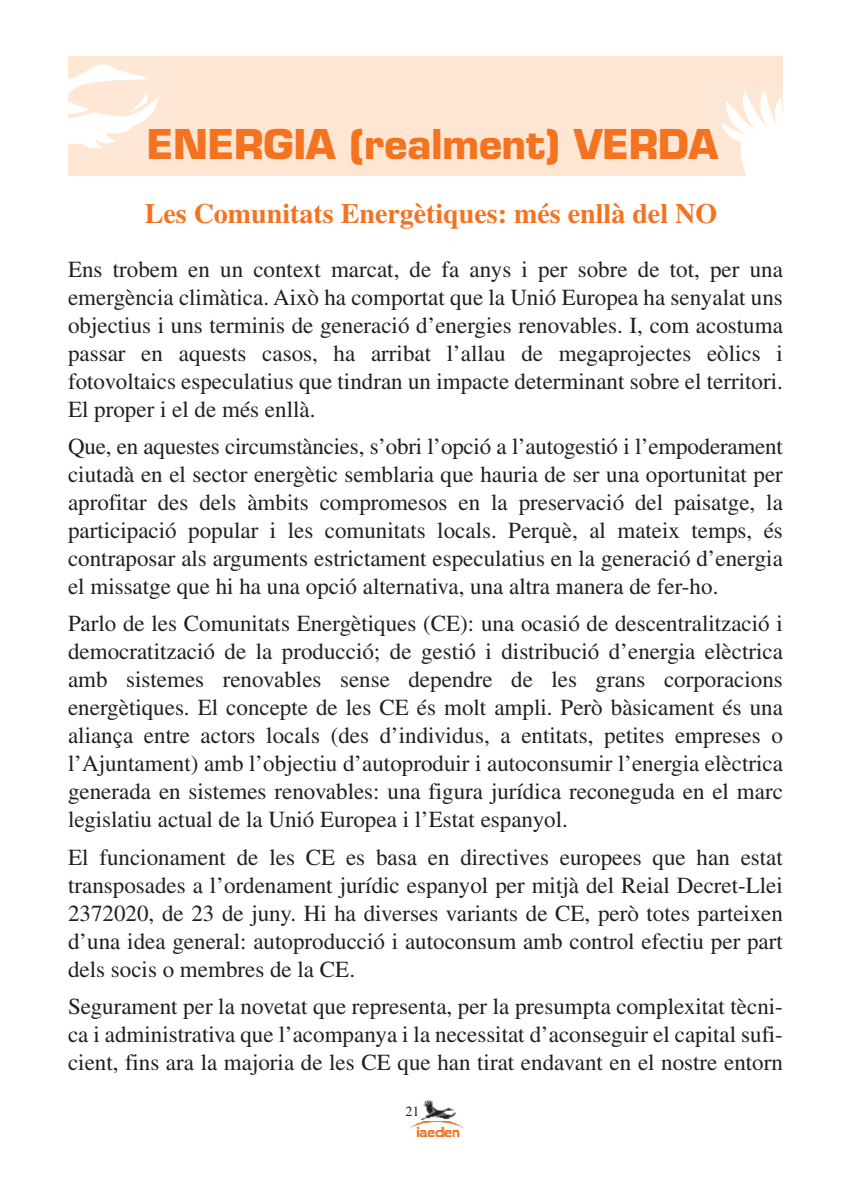
<style>
.page{position:relative;width:851px;height:1191px;background:#fff}
.page>*{position:absolute;margin:0;border:0;box-sizing:border-box;transform-origin:0 0}
.t1{font:700 40px "Eurostile LT Std";letter-spacing:-.01em;color:#f47321}
.t2{font:700 28px "Times LT Std";color:#f47321}
.t3{font:23px/28px "Times LT Std";color:#231f20;text-align:justify}
.t4{font:14px "Times LT Std";color:#231f20}
</style>
<div class="page">
<div style="left:68px;top:57px;width:714px;height:119px;background:#fee6d3"></div>
<img style="left:68px;top:64px;width:91px;height:85px">
<img style="left:721px;top:90px;width:61px;height:86px">
<img style="left:410px;top:1121px;width:53px;height:16px">
<svg style="left:420px;top:1100px;width:37px;height:20px"></svg>
<h1 class="t1" style="left:146px;top:129px;width:573px">ENERGIA (realment) VERDA</h1>
<p class="t2" style="left:145px;top:204px;width:574px">Les Comunitats Energètiques: més enllà del NO</p>
<p class="t3" style="left:68px;top:257px;width:716px">Ens trobem en un context marcat, de fa anys i per sobre de tot, per una emergència climàtica. Això ha comportat que la Unió Europea ha senyalat uns objectius i uns terminis de generació d’energies renovables. I, com acostuma passar en aquests casos, ha arribat l’allau de megaprojectes eòlics i fotovoltaics especulatius que tindran un impacte determinant sobre el territori.<br>El proper i el de més enllà.</p>
<p class="t3" style="left:68px;top:434px;width:716px">Que, en aquestes circumstàncies, s’obri l’opció a l’autogestió i l’empoderament ciutadà en el sector energètic semblaria que hauria de ser una oportunitat per aprofitar des dels àmbits compromesos en la preservació del paisatge, la participació popular i les comunitats locals. Perquè, al mateix temps, és contraposar als arguments estrictament especulatius en la generació d’energia el missatge que hi ha una opció alternativa, una altra manera de fer-ho.</p>
<p class="t3" style="left:68px;top:612px;width:716px">Parlo de les Comunitats Energètiques (CE): una ocasió de descentralització i democratització de la producció; de gestió i distribució d’energia elèctrica amb sistemes renovables sense dependre de les grans corporacions energètiques. El concepte de les CE és molt ampli. Però bàsicament és una aliança entre actors locals (des d’individus, a entitats, petites empreses o l’Ajuntament) amb l’objectiu d’autoproduir i autoconsumir l’energia elèctrica generada en sistemes renovables: una figura jurídica reconeguda en el marc legislatiu actual de la Unió Europea i l’Estat espanyol.</p>
<p class="t3" style="left:68px;top:845px;width:716px">El funcionament de les CE es basa en directives europees que han estat transposades a l’ordenament jurídic espanyol per mitjà del Reial Decret-Llei 2372020, de 23 de juny. Hi ha diverses variants de CE, però totes parteixen d’una idea general: autoproducció i autoconsum amb control efectiu per part dels socis o membres de la CE.</p>
<p class="t3" style="left:68px;top:995px;width:716px">Segurament per la novetat que representa, per la presumpta complexitat tècni&shy;ca i administrativa que l’acompanya i la necessitat d’aconseguir el capital sufi&shy;cient, fins ara la majoria de les CE que han tirat endavant en el nostre entorn</p>
<p class="t4" style="left:405px;top:1106px;width:15px">21</p>
</div>
